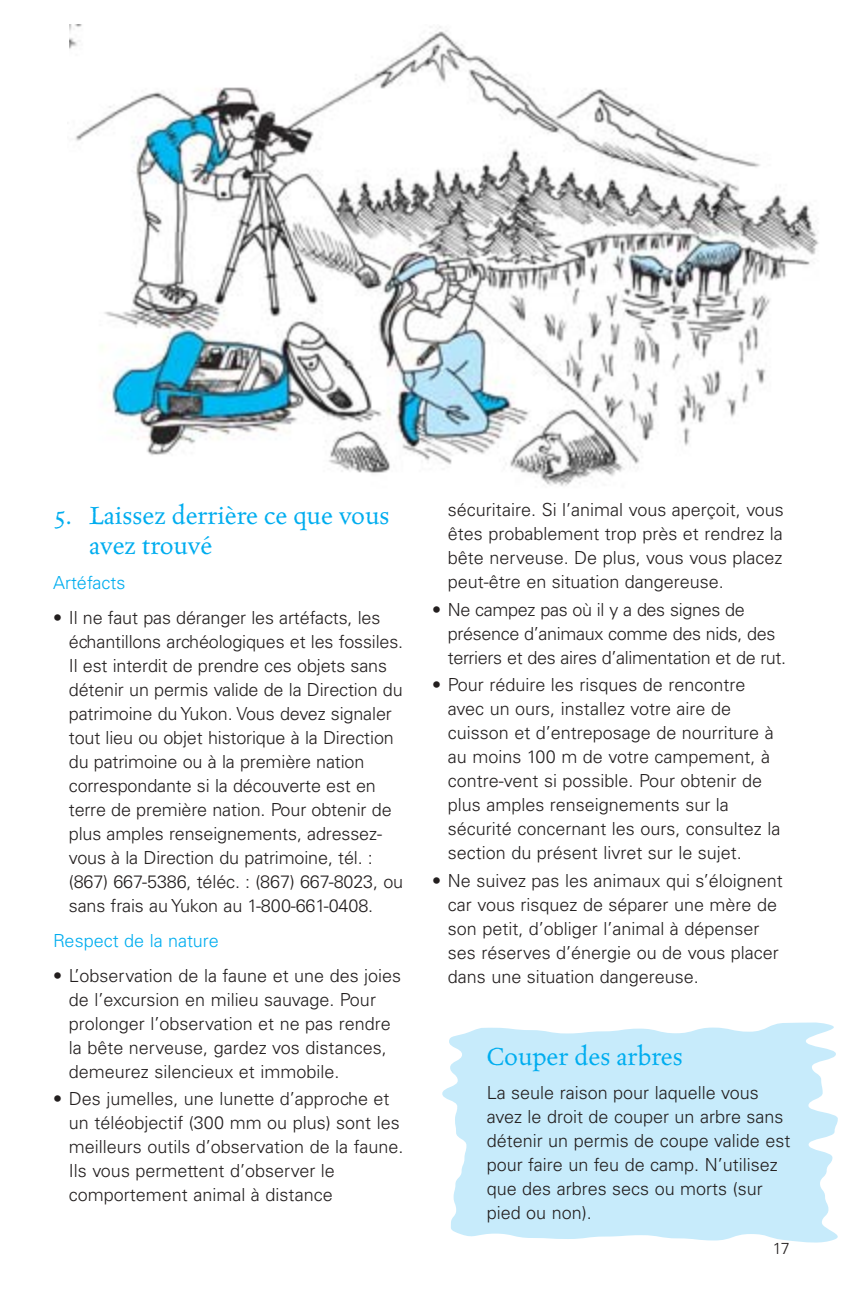
<style>
.page{position:relative;width:864px;height:1296px;background:#fff}
.page>*{position:absolute;margin:0;border:0;box-sizing:border-box;transform-origin:0 0}
.t1{font:28px/30px "Celestia Antiqua";color:#00adef}
.t2{font:300 18px/24px "Univers";color:#231f1f}
.t3{font:300 18px/24px "Univers";letter-spacing:-.02em;color:#231f1f}
.t4{font:300 18px "Univers";color:#00adef}
.t5{font:300 16px "Univers";color:#231f1f}
</style>
<div class="page">
<img style="left:69px;top:25px;width:750px;height:461px">
<svg style="left:442px;top:1022px;width:396px;height:221px;background:#cdedfb"></svg>
<h1 class="t1" style="left:89px;top:503px;width:302px;text-indent:-36px">5. Laissez derrière ce que vous avez trouvé</h1>
<p class="t4" style="left:53px;top:576px;width:74px">Artéfacts</p>
<p class="t2" style="left:69px;top:607px;width:336px;text-indent:-16px">• Il ne faut pas déranger les artéfacts, les échantillons archéologiques et les fossiles.<br>Il est interdit de prendre ces objets sans détenir un permis valide de la Direction du patrimoine du Yukon. Vous devez signaler tout lieu ou objet historique à la Direction du patrimoine ou à la première nation correspondante si la découverte est en terre de première nation. Pour obtenir de plus amples renseignements, adressez&shy;vous à la Direction du patrimoine, tél. : (867) 667-5386, téléc. : (867) 667-8023, ou sans frais au Yukon au 1-800-661-0408.</p>
<p class="t4" style="left:53px;top:934px;width:167px">Respect de la nature</p>
<p class="t2" style="left:69px;top:965px;width:334px;text-indent:-16px">• L’observation de la faune et une des joies de l’excursion en milieu sauvage. Pour prolonger l’observation et ne pas rendre la bête nerveuse, gardez vos distances, demeurez silencieux et immobile.</p>
<p class="t2" style="left:69px;top:1088px;width:336px;text-indent:-16px">• Des jumelles, une lunette d’approche et un téléobjectif (300 mm ou plus) sont les meilleurs outils d’observation de la faune.<br>Ils vous permettent d’observer le comportement animal à distance</p>
<p class="t2" style="left:448px;top:499px;width:338px;text-align:justify">sécuritaire. Si l’animal vous aperçoit, vous êtes probablement trop près et rendrez la bête nerveuse. De plus, vous vous placez peut-être en situation dangereuse.</p>
<p class="t3" style="left:448px;top:599px;width:340px;text-indent:-16px">• Ne campez pas où il y a des signes de présence d’animaux comme des nids, des terriers et des aires d’alimentation et de rut.</p>
<p class="t2" style="left:448px;top:675px;width:334px;text-indent:-16px">• Pour réduire les risques de rencontre avec un ours, installez votre aire de cuisson et d’entreposage de nourriture à au moins 100 m de votre campement, à contre-vent si possible. Pour obtenir de plus amples renseignements sur la sécurité concernant les ours, consultez la section du présent livret sur le sujet.</p>
<p class="t2" style="left:448px;top:870px;width:336px;text-indent:-16px">• Ne suivez pas les animaux qui s’éloignent car vous risquez de séparer une mère de son petit, d’obliger l’animal à dépenser ses réserves d’énergie ou de vous placer dans une situation dangereuse.</p>
<h1 class="t1" style="left:487px;top:1043px;width:197px">Couper des arbres</h1>
<p class="t2" style="left:487px;top:1083px;width:305px">La seule raison pour laquelle vous avez le droit de couper un arbre sans détenir un permis de coupe valide est pour faire un feu de camp. N’utilisez que des arbres secs ou morts (sur pied ou non).</p>
<p class="t5" style="left:773px;top:1242px;width:18px">17</p>
</div>
